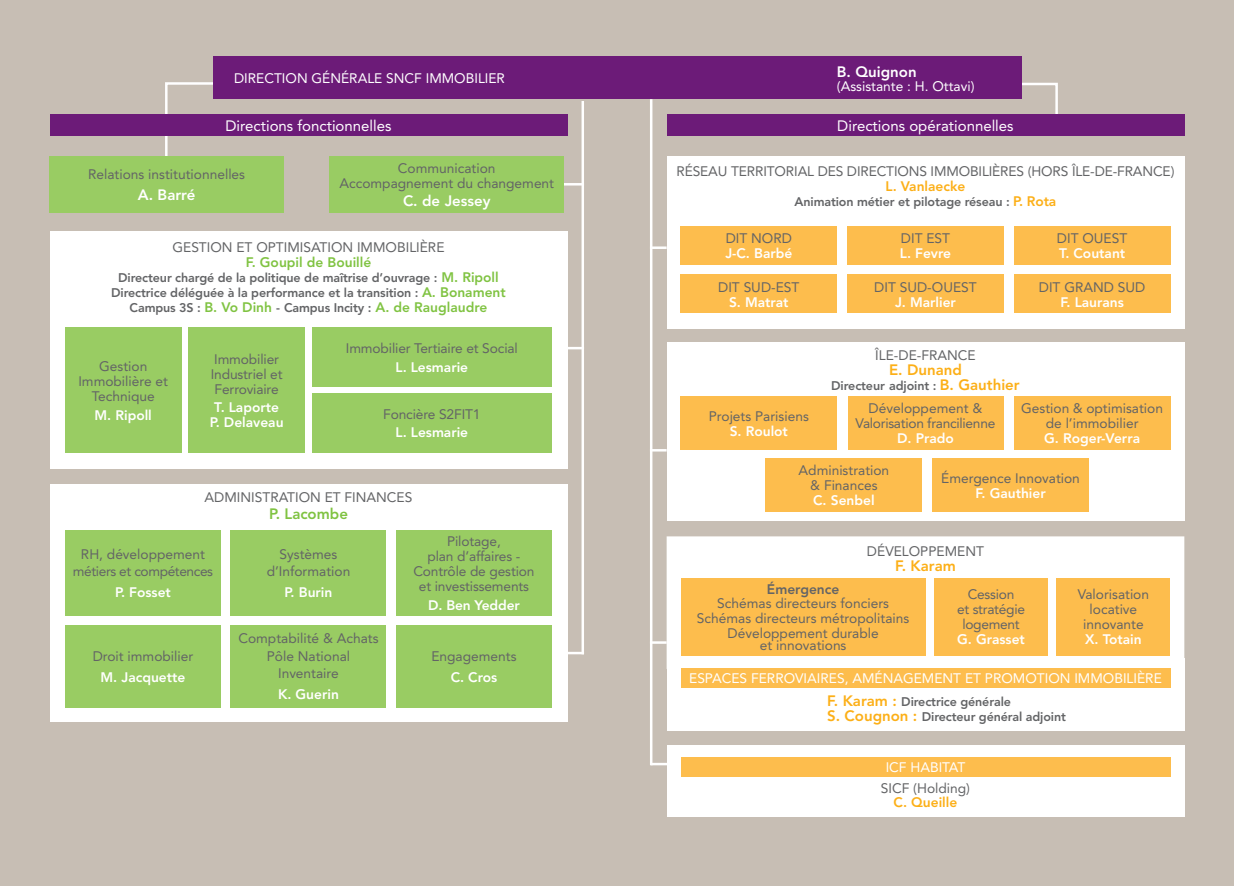
<style>
.page{position:relative;width:1234px;height:886px;background:#fff}
.page>*{position:absolute;margin:0;border:0;box-sizing:border-box;transform-origin:0 0}
.t1{font:15px "Avenir LT Std";color:#fff}
.t2{font:800 15px "Avenir LT Std";color:#fff}
.t3{font:800 15px "Avenir LT Std";color:#fcaf17}
.t4{font:800 15px "Avenir LT Std";color:#80c342}
.t5{font:13.75px/15px "Avenir LT Std";color:#636466;text-align:center}
.t6{font:800 13.75px/15px "Avenir LT Std";color:#fff;text-align:center}
.t7{font:13.75px "Avenir LT Std";color:#fff}
.t8{font:13.75px/15px "Avenir LT Std";letter-spacing:-.02em;color:#636466;text-align:center}
.t9{font:13.75px/17.5px "Avenir LT Std";letter-spacing:-.03em;color:#636466;text-align:center}
.t10{font:800 13.75px "Avenir LT Std";color:#fcaf17}
.t11{font:800 13.75px "Avenir LT Std";color:#80c342}
.t12{font:800 13.75px "Avenir LT Std";color:#636466}
.t13{font:800 12.5px/15px "Avenir LT Std";letter-spacing:-.01em;color:#636466;text-align:center}
.s1{font-size:13.75px;color:#80c342}
.s2{font-size:13.75px;color:#fcaf17}
.s3{font-size:15px;color:#fcaf17}
</style>
<div class="page">
<div style="left:0;top:0;width:1233px;height:886px;background:#c7beb4"></div>
<hr style="left:581px;top:101px;width:3px;height:553px;background:#fff">
<svg style="left:567px;top:347px;width:14px;height:2px"></svg>
<hr style="left:555px;top:183px;width:29px;height:3px;background:#fff">
<svg style="left:567px;top:652px;width:14px;height:2px"></svg>
<svg style="left:164px;top:82px;width:145px;height:83px"></svg>
<svg style="left:913px;top:81px;width:145px;height:34px"></svg>
<hr style="left:649px;top:99px;width:3px;height:666px;background:#fff">
<svg style="left:649px;top:449px;width:17px;height:2px"></svg>
<hr style="left:649px;top:641px;width:17px;height:3px;background:#fff">
<hr style="left:649px;top:246px;width:17px;height:3px;background:#fff">
<div style="left:50px;top:115px;width:517px;height:21px;background:#6c1b78"></div>
<div style="left:50px;top:231px;width:517px;height:238px;background:#fff"></div>
<div style="left:50px;top:484px;width:517px;height:237px;background:#fff"></div>
<div style="left:65px;top:530px;width:156px;height:85px;background:#99cc63"></div>
<div style="left:396px;top:530px;width:156px;height:85px;background:#99cc63"></div>
<div style="left:230px;top:625px;width:156px;height:82px;background:#99cc63"></div>
<div style="left:230px;top:530px;width:156px;height:85px;background:#99cc63"></div>
<div style="left:65px;top:625px;width:156px;height:82px;background:#99cc63"></div>
<div style="left:396px;top:625px;width:156px;height:82px;background:#99cc63"></div>
<div style="left:50px;top:156px;width:233px;height:57px;background:#99cc63"></div>
<div style="left:330px;top:156px;width:233px;height:57px;background:#99cc63"></div>
<div style="left:213px;top:57px;width:807px;height:42px;background:#6c1b78"></div>
<div style="left:666px;top:115px;width:517px;height:21px;background:#6c1b78"></div>
<div style="left:666px;top:372px;width:517px;height:149px;background:#fff"></div>
<div style="left:666px;top:342px;width:517px;height:55px;background:#fff"></div>
<div style="left:680px;top:397px;width:156px;height:53px;background:#fdbd4d"></div>
<div style="left:1013px;top:397px;width:156px;height:53px;background:#fdbd4d"></div>
<div style="left:847px;top:397px;width:156px;height:53px;background:#fdbd4d"></div>
<div style="left:932px;top:458px;width:156px;height:54px;background:#fdbd4d"></div>
<div style="left:765px;top:458px;width:156px;height:54px;background:#fdbd4d"></div>
<div style="left:666px;top:203px;width:517px;height:125px;background:#fff"></div>
<div style="left:666px;top:156px;width:517px;height:50px;background:#fff"></div>
<div style="left:680px;top:226px;width:156px;height:39px;background:#fdbd4d"></div>
<div style="left:1013px;top:226px;width:156px;height:39px;background:#fdbd4d"></div>
<div style="left:847px;top:274px;width:156px;height:39px;background:#fdbd4d"></div>
<div style="left:847px;top:226px;width:156px;height:39px;background:#fdbd4d"></div>
<div style="left:680px;top:274px;width:156px;height:39px;background:#fdbd4d"></div>
<div style="left:1013px;top:274px;width:156px;height:39px;background:#fdbd4d"></div>
<hr style="left:651px;top:763px;width:131px;height:2px;background:#fff">
<div style="left:666px;top:746px;width:517px;height:71px;background:#fff"></div>
<div style="left:680px;top:757px;width:489px;height:20px;background:#fdbd4d"></div>
<div style="left:667px;top:538px;width:515px;height:130px;background:#fff"></div>
<div style="left:666px;top:536px;width:517px;height:133px;border:2px solid #fff"></div>
<div style="left:680px;top:578px;width:245px;height:78px;background:#fdbd4d"></div>
<div style="left:1056px;top:578px;width:113px;height:78px;background:#fdbd4d"></div>
<div style="left:934px;top:578px;width:113px;height:78px;background:#fdbd4d"></div>
<div style="left:65px;top:327px;width:116px;height:126px;background:#99cc63"></div>
<div style="left:312px;top:327px;width:239px;height:60px;background:#99cc63"></div>
<div style="left:188px;top:327px;width:117px;height:126px;background:#99cc63"></div>
<div style="left:312px;top:393px;width:239px;height:60px;background:#99cc63"></div>
<div style="left:666px;top:658px;width:517px;height:72px;background:#fff"></div>
<div style="left:680px;top:668px;width:489px;height:20px;background:#fdbd4d"></div>
<p class="t7" style="left:234px;top:70px;width:272px">DIRECTION GÉNÉRALE SNCF IMMOBILIER</p>
<p class="t2" style="left:836px;top:63px;width:81px">B. Quignon</p>
<p class="t7" style="left:836px;top:78px;width:139px">(Assistante : H. Ottavi)</p>
<p class="t1" style="left:837px;top:117px;width:178px">Directions opérationnelles</p>
<p class="t1" style="left:225px;top:117px;width:167px">Directions fonctionnelles</p>
<p class="t5" style="left:88px;top:167px;width:158px">Relations institutionnelles</p>
<p class="t2" style="left:138px;top:186px;width:59px">A. Barré</p>
<p class="t5" style="left:339px;top:161px;width:216px">Communication<br>Accompagnement du changement</p>
<p class="t2" style="left:403px;top:192px;width:89px">C. de Jessey</p>
<p class="t5" style="left:172px;top:240px;width:273px">GESTION ET OPTIMISATION IMMOBILIÈRE</p>
<p class="t11" style="left:245px;top:254px;width:127px">F. Goupil de Bouillé</p>
<p class="t13" style="left:111px;top:270px;width:396px">Directeur chargé de la politique de maîtrise d’ouvrage : <span class="s1">M. Ripoll<br></span>Directrice déléguée à la performance et la transition : <span class="s1">A. Bonament<br></span>Campus 3S : <span class="s1">B. Vo Dinh</span> - Campus Incity : <span class="s1">A. de Rauglaudre</span></p>
<p class="t5" style="left:78px;top:359px;width:91px">Gestion<br>Immobilière et<br>Technique</p>
<p class="t6" style="left:94px;top:407px;width:59px">M. Ripoll</p>
<p class="t5" style="left:346px;top:341px;width:173px">Immobilier Tertiaire et Social</p>
<p class="t6" style="left:395px;top:359px;width:74px">L. Lesmarie</p>
<p class="t5" style="left:211px;top:351px;width:73px;text-align:left">Immobilier<br>Industriel et<br>Ferroviaire</p>
<p class="t6" style="left:210px;top:400px;width:75px">T. Laporte<br>P. Delaveau</p>
<p class="t5" style="left:383px;top:407px;width:99px">Foncière S2FIT1</p>
<p class="t6" style="left:395px;top:425px;width:74px">L. Lesmarie</p>
<p class="t5" style="left:204px;top:489px;width:209px">ADMINISTRATION ET FINANCES</p>
<p class="t4" style="left:269px;top:505px;width:80px">P. Lacombe</p>
<p class="t9" style="left:73px;top:545px;width:142px">RH, développement métiers et compétences</p>
<p class="t6" style="left:115px;top:585px;width:57px">P. Fosset</p>
<p class="t5" style="left:413px;top:534px;width:123px">Pilotage,<br>plan d’affaires -<br>Contrôle de gestion et investissements</p>
<p class="t6" style="left:428px;top:597px;width:93px">D. Ben Yedder</p>
<p class="t5" style="left:266px;top:545px;width:85px;line-height:17.5px">Systèmes d’Information</p>
<p class="t6" style="left:284px;top:585px;width:49px">P. Burin</p>
<p class="t5" style="left:93px;top:649px;width:102px">Droit immobilier</p>
<p class="t6" style="left:101px;top:669px;width:86px">M. Jacquette</p>
<p class="t5" style="left:238px;top:630px;width:142px;line-height:17.5px">Comptabilité &amp; Achats<br>Pôle National<br>Inventaire</p>
<p class="t6" style="left:278px;top:687px;width:62px">K. Guerin</p>
<p class="t5" style="left:431px;top:649px;width:87px">Engagements</p>
<p class="t6" style="left:450px;top:669px;width:48px">C. Cros</p>
<p class="t5" style="left:676px;top:163px;width:499px">RÉSEAU TERRITORIAL DES DIRECTIONS IMMOBILIÈRES (HORS ÎLE-DE-FRANCE)</p>
<p class="t10" style="left:885px;top:178px;width:81px">L. Vanlaecke</p>
<p class="t13" style="left:794px;top:194px;width:263px">Animation métier et pilotage réseau : <span class="s2">P. Rota</span></p>
<p class="t5" style="left:725px;top:231px;width:68px">DIT NORD</p>
<p class="t6" style="left:725px;top:245px;width:68px">J-C. Barbé</p>
<p class="t5" style="left:900px;top:231px;width:51px">DIT EST</p>
<p class="t6" style="left:899px;top:245px;width:53px">L. Fevre</p>
<p class="t5" style="left:1056px;top:231px;width:72px">DIT OUEST</p>
<p class="t6" style="left:1058px;top:245px;width:68px">T. Coutant</p>
<p class="t5" style="left:718px;top:279px;width:83px">DIT SUD-EST</p>
<p class="t6" style="left:728px;top:294px;width:61px">S. Matrat</p>
<p class="t5" style="left:874px;top:279px;width:104px">DIT SUD-OUEST</p>
<p class="t6" style="left:894px;top:294px;width:62px">J. Marlier</p>
<p class="t5" style="left:875px;top:347px;width:102px">ÎLE-DE-FRANCE</p>
<p class="t3" style="left:888px;top:361px;width:74px">E. Dunand</p>
<p class="t13" style="left:831px;top:378px;width:190px">Directeur adjoint : <span class="s3">B. Gauthier</span></p>
<p class="t5" style="left:1038px;top:279px;width:108px">DIT GRAND SUD</p>
<p class="t6" style="left:1060px;top:294px;width:65px">F. Laurans</p>
<p class="t8" style="left:855px;top:401px;width:141px">Développement &amp;<br>Valorisation francilienne</p>
<p class="t6" style="left:896px;top:431px;width:58px">D. Prado</p>
<p class="t5" style="left:941px;top:471px;width:140px">Émergence Innovation</p>
<p class="t6" style="left:975px;top:486px;width:72px">F. Gauthier</p>
<p class="t5" style="left:1020px;top:401px;width:143px">Gestion &amp; optimisation de l’immobilier</p>
<p class="t6" style="left:1043px;top:431px;width:97px">G. Roger-Verra</p>
<p class="t5" style="left:708px;top:409px;width:102px">Projets Parisiens</p>
<p class="t6" style="left:729px;top:424px;width:60px">S. Roulot</p>
<p class="t5" style="left:798px;top:463px;width:92px">Administration &amp; Finances</p>
<p class="t6" style="left:813px;top:493px;width:63px">C. Senbel</p>
<p class="t5" style="left:866px;top:544px;width:118px">DÉVELOPPEMENT</p>
<p class="t3" style="left:894px;top:557px;width:62px">F. Karam</p>
<p class="t12" style="left:766px;top:581px;width:74px">Émergence</p>
<p class="t5" style="left:696px;top:596px;width:214px">Schémas directeurs fonciers<br>Schémas directeurs métropolitains<br>Développement durable</p>
<p class="t5" style="left:759px;top:638px;width:88px">et innovations</p>
<p class="t8" style="left:956px;top:587px;width:69px">Cession<br>et stratégie logement</p>
<p class="t6" style="left:956px;top:632px;width:69px">G. Grasset</p>
<p class="t5" style="left:1077px;top:587px;width:73px">Valorisation locative innovante</p>
<p class="t6" style="left:1084px;top:632px;width:58px">X. Totain</p>
<p class="t7" style="left:689px;top:670px;width:474px">ESPACES FERROVIAIRES, AMÉNAGEMENT ET PROMOTION IMMOBILIÈRE</p>
<p class="t13" style="left:826px;top:694px;width:240px;text-align:left"><span class="s3">F. Karam :</span> Directrice générale<br><span class="s3">S. Cougnon :</span> Directeur général adjoint</p>
<p class="t7" style="left:885px;top:759px;width:81px">ICF HABITAT</p>
<p class="t5" style="left:880px;top:781px;width:91px">SICF (Holding)</p>
<p class="t10" style="left:893px;top:794px;width:65px">C. Queille</p>
</div>
